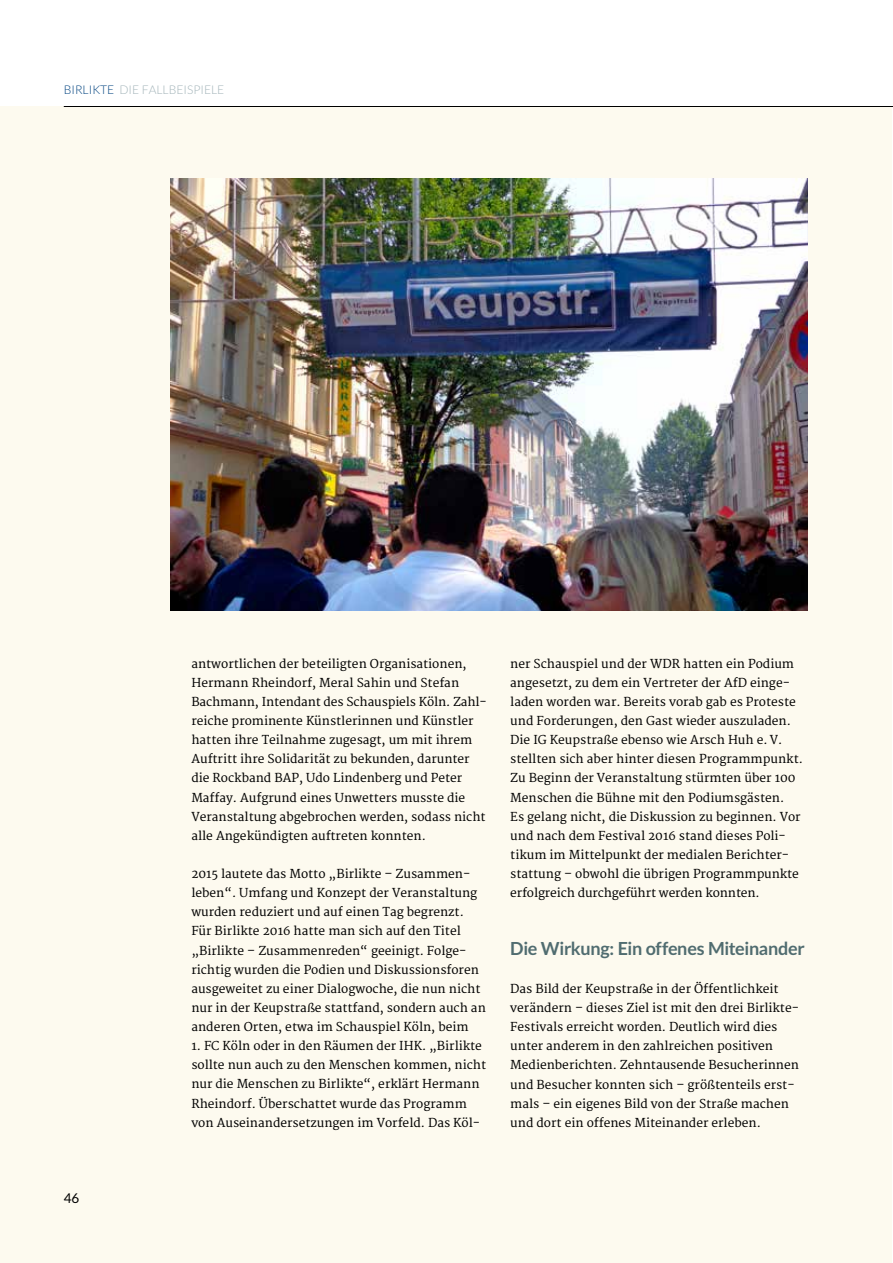
<style>
.page{position:relative;width:893px;height:1263px;background:#fff}
.page>*{position:absolute;margin:0;border:0;box-sizing:border-box;transform-origin:0 0}
.t1{font:700 18px "Lato";letter-spacing:-.02em;color:#506c70}
.t2{font:13.5px "Lato";color:#000}
.t3{font:12px/19.2px "Merriweather";color:#000}
.t4{font:300 12px "Lato";color:#004380}
.t5{font:300 12px "Lato";color:#a3b4b9}
.s1{color:#a3b4b9}
</style>
<div class="page">
<div style="left:0;top:106px;width:892px;height:1157px;background:#fdfaef"></div>
<hr style="left:64px;top:106px;width:829px;height:1px;background:#000">
<img style="left:170px;top:179px;width:638px;height:431px">
<p class="t4" style="left:64px;top:83px;width:86px">Birlikte <span class="s1">DI E FALLB</span></p>
<p class="t5" style="left:176px;top:83px;width:13px">EISPI</p>
<p class="t5" style="left:204px;top:83px;width:22px">ELE</p>
<p class="t2" style="left:64px;top:1191px;width:17px">46</p>
<p class="t3" style="left:191px;top:654px;width:297px">antwortlichen der beteiligten Organisationen, Hermann Rheindorf, Meral Sahin und Stefan Bachmann, Intendant des Schauspiels Köln. Zahl&shy;reiche prominente Künstlerinnen und Künstler hatten ihre Teilnahme zugesagt, um mit ihrem Auftritt ihre Solidarität zu bekunden, darunter die Rockband BAP, Udo Lindenberg und Peter Maffay. Aufgrund eines Unwetters musste die Veranstaltung abgebrochen werden, sodass nicht alle Angekündigten auftreten konnten.</p>
<p class="t3" style="left:191px;top:865px;width:296px">2015 lautete das Motto „Birlikte – Zusammen&shy;leben“. Umfang und Konzept der Veranstaltung wurden reduziert und auf einen Tag begrenzt.<br>Für Birlikte 2016 hatte man sich auf den Titel „Birlikte – Zusammenreden“ geeinigt. Folge&shy;richtig wurden die Podien und Diskussionsforen ausgeweitet zu einer Dialogwoche, die nun nicht nur in der Keupstraße stattfand, sondern auch an anderen Orten, etwa im Schauspiel Köln, beim</p>
<p class="t3" style="left:191px;top:1037px;width:296px">1. FC Köln oder in den Räumen der IHK. „Birlikte sollte nun auch zu den Menschen kommen, nicht nur die Menschen zu Birlikte“, erklärt Hermann Rheindorf. Überschattet wurde das Programm von Auseinandersetzungen im Vorfeld. Das Köl-</p>
<p class="t3" style="left:510px;top:654px;width:294px">ner Schauspiel und der WDR hatten ein Podium angesetzt, zu dem ein Vertreter der AfD einge&shy;laden worden war. Bereits vorab gab es Proteste und Forderungen, den Gast wieder auszuladen.<br>Die IG Keupstraße ebenso wie Arsch Huh e. V. stellten sich aber hinter diesen Programmpunkt.<br>Zu Beginn der Veranstaltung stürmten über 100<br>Menschen die Bühne mit den Podiumsgästen.<br>Es gelang nicht, die Diskussion zu beginnen. Vor und nach dem Festival 2016 stand dieses Poli&shy;tikum im Mittelpunkt der medialen Berichter&shy;stattung – obwohl die übrigen Programmpunkte erfolgreich durchgeführt werden konnten.</p>
<h1 class="t1" style="left:510px;top:938px;width:296px">Die Wirkung: Ein offenes Miteinander</h1>
<p class="t3" style="left:510px;top:979px;width:290px">Das Bild der Keupstraße in der Öffentlichkeit verändern – dieses Ziel ist mit den drei Birlikte-Festivals erreicht worden. Deutlich wird dies unter anderem in den zahlreichen positiven Medienberichten. Zehntausende Besucherinnen und Besucher konnten sich – größtenteils erst&shy;mals – ein eigenes Bild von der Straße machen und dort ein offenes Miteinander erleben.</p>
</div>
